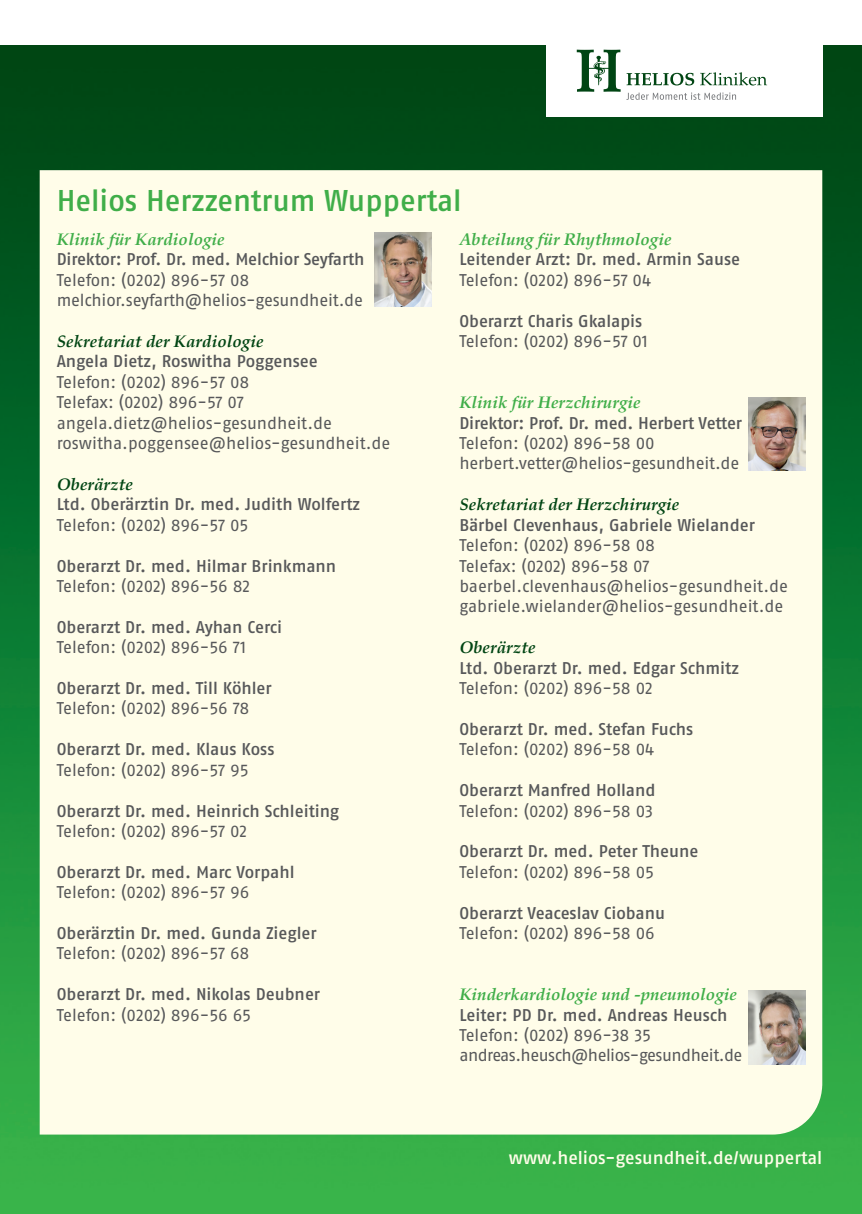
<style>
.page{position:relative;width:862px;height:1214px;background:#fff}
.page>*{position:absolute;margin:0;border:0;box-sizing:border-box;transform-origin:0 0}
.t1{font:500 30px "Fago Pro";color:#40ae49}
.t2{font:500 18px "Fago Pro";color:#fffde9}
.t3{font:17px/20.4px "Fago Pro";letter-spacing:-.005em;color:#57585a}
.t4{font:500 17px "Fago Pro";color:#57585a}
.t5{font:italic 700 17px "Palatino LT Std";color:#40ae49}
.t6{font:italic 700 17px "Palatino LT Std";color:#004513}
.t7{font:17px/20.4px "Fago Pro";letter-spacing:-.03em;color:#57585a}
</style>
<div class="page">
<img style="left:0;top:45px;width:862px;height:1168px">
<div style="left:546px;top:0;width:276px;height:117px;background:#fff"></div>
<svg style="left:626px;top:73px;width:68px;height:12px"></svg>
<svg style="left:700px;top:72px;width:67px;height:13px"></svg>
<svg style="left:577px;top:50px;width:43px;height:42px"></svg>
<svg style="left:626px;top:92px;width:110px;height:8px"></svg>
<div style="left:40px;top:170px;width:782px;height:964px;background:#fffde9"></div>
<img style="left:374px;top:232px;width:57px;height:74px">
<img style="left:748px;top:397px;width:57px;height:74px">
<img style="left:748px;top:990px;width:57px;height:74px">
<h1 class="t1" style="left:57px;top:182px;width:406px">Helios Herzzentrum Wuppertal</h1>
<p class="t5" style="left:57px;top:229px;width:170px">Klinik für Kardiologie</p>
<p class="t4" style="left:57px;top:249px;width:309px">Direktor: Prof. Dr. med. Melchior Seyfarth</p>
<p class="t3" style="left:57px;top:269px;width:308px">Telefon: (0202) 896-57 08 melchior.seyfarth@helios-gesundheit.de</p>
<p class="t6" style="left:57px;top:331px;width:208px">Sekretariat der Kardiologie</p>
<p class="t4" style="left:57px;top:351px;width:263px">Angela Dietz, Roswitha Poggensee</p>
<p class="t3" style="left:57px;top:371px;width:335px">Telefon: (0202) 896-57 08<br>Telefax: (0202) 896-57 07 angela.dietz@helios-gesundheit.de roswitha.poggensee@helios-gesundheit.de</p>
<p class="t6" style="left:57px;top:474px;width:78px">Oberärzte</p>
<p class="t4" style="left:57px;top:494px;width:305px">Ltd. Oberärztin Dr. med. Judith Wolfertz</p>
<p class="t3" style="left:57px;top:514px;width:193px">Telefon: (0202) 896-57 05</p>
<p class="t4" style="left:57px;top:555px;width:281px">Oberarzt Dr. med. Hilmar Brinkmann</p>
<p class="t3" style="left:57px;top:575px;width:195px">Telefon: (0202) 896-56 82</p>
<p class="t4" style="left:57px;top:616px;width:227px">Oberarzt Dr. med. Ayhan Cerci</p>
<p class="t3" style="left:57px;top:637px;width:191px">Telefon: (0202) 896-56 71</p>
<p class="t4" style="left:57px;top:677px;width:217px">Oberarzt Dr. med. Till Köhler</p>
<p class="t3" style="left:57px;top:698px;width:194px">Telefon: (0202) 896-56 78</p>
<p class="t4" style="left:57px;top:739px;width:219px">Oberarzt Dr. med. Klaus Koss</p>
<p class="t3" style="left:57px;top:759px;width:193px">Telefon: (0202) 896-57 95</p>
<p class="t4" style="left:57px;top:800px;width:284px">Oberarzt Dr. med. Heinrich Schleiting</p>
<p class="t3" style="left:57px;top:820px;width:192px">Telefon: (0202) 896-57 02</p>
<p class="t4" style="left:57px;top:861px;width:239px">Oberarzt Dr. med. Marc Vorpahl</p>
<p class="t3" style="left:57px;top:881px;width:194px">Telefon: (0202) 896-57 96</p>
<p class="t4" style="left:57px;top:922px;width:261px">Oberärztin Dr. med. Gunda Ziegler</p>
<p class="t3" style="left:57px;top:943px;width:194px">Telefon: (0202) 896-57 68</p>
<p class="t4" style="left:57px;top:983px;width:265px">Oberarzt Dr. med. Nikolas Deubner</p>
<p class="t3" style="left:57px;top:1004px;width:196px">Telefon: (0202) 896-56 65</p>
<p class="t5" style="left:459px;top:229px;width:214px">Abteilung für Rhythmologie</p>
<p class="t4" style="left:459px;top:249px;width:282px">Leitender Arzt: Dr. med. Armin Sause</p>
<p class="t3" style="left:459px;top:269px;width:193px">Telefon: (0202) 896-57 04</p>
<p class="t4" style="left:459px;top:310px;width:185px">Oberarzt Charis Gkalapis</p>
<p class="t3" style="left:459px;top:331px;width:190px">Telefon: (0202) 896-57 01</p>
<p class="t5" style="left:459px;top:392px;width:183px">Klinik für Herzchirurgie</p>
<p class="t4" style="left:459px;top:412px;width:284px">Direktor: Prof. Dr. med. Herbert Vetter</p>
<p class="t3" style="left:459px;top:433px;width:281px">Telefon: (0202) 896-58 00 herbert.vetter@helios-gesundheit.de</p>
<p class="t6" style="left:459px;top:494px;width:222px">Sekretariat der Herzchirurgie</p>
<p class="t4" style="left:459px;top:514px;width:297px">Bärbel Clevenhaus, Gabriele Wielander</p>
<p class="t3" style="left:459px;top:535px;width:330px">Telefon: (0202) 896-58 08<br>Telefax: (0202) 896-58 07 baerbel.clevenhaus@helios-gesundheit.de gabriele.wielander@helios-gesundheit.de</p>
<p class="t6" style="left:459px;top:637px;width:78px">Oberärzte</p>
<p class="t4" style="left:459px;top:657px;width:281px">Ltd. Oberarzt Dr. med. Edgar Schmitz</p>
<p class="t3" style="left:459px;top:677px;width:195px">Telefon: (0202) 896-58 02</p>
<p class="t4" style="left:459px;top:718px;width:236px">Oberarzt Dr. med. Stefan Fuchs</p>
<p class="t3" style="left:459px;top:739px;width:196px">Telefon: (0202) 896-58 04</p>
<p class="t4" style="left:459px;top:779px;width:198px">Oberarzt Manfred Holland</p>
<p class="t3" style="left:459px;top:800px;width:195px">Telefon: (0202) 896-58 03</p>
<p class="t4" style="left:459px;top:841px;width:240px">Oberarzt Dr. med. Peter Theune</p>
<p class="t3" style="left:459px;top:861px;width:196px">Telefon: (0202) 896-58 05</p>
<p class="t4" style="left:459px;top:902px;width:207px">Oberarzt Veaceslav Ciobanu</p>
<p class="t3" style="left:459px;top:922px;width:197px">Telefon: (0202) 896-58 06</p>
<p class="t5" style="left:459px;top:984px;width:279px">Kinderkardiologie und -pneumologie</p>
<p class="t4" style="left:459px;top:1004px;width:270px">Leiter: PD Dr. med. Andreas Heusch</p>
<p class="t7" style="left:459px;top:1024px;width:285px">Telefon: (0202) 896-38 35 andreas.heusch@helios-gesundheit.de</p>
<p class="t2" style="left:509px;top:1146px;width:315px">www.helios-gesundheit.de/wuppertal</p>
</div>
